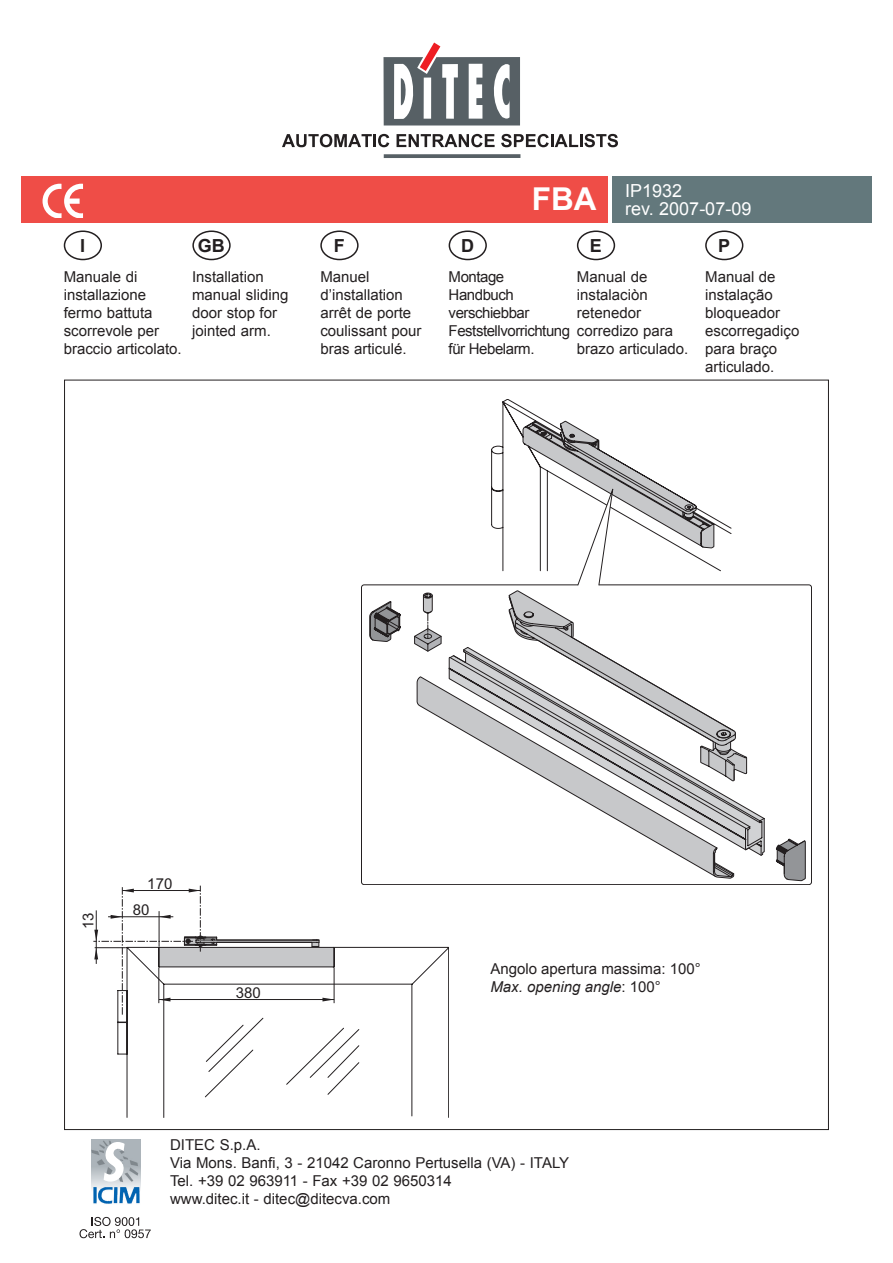
<style>
.page{position:relative;width:893px;height:1263px;background:#fff}
.page>*{position:absolute;margin:0;border:0;box-sizing:border-box;transform-origin:0 0}
.t1{font:18px/17.2px "Arial";color:#fff}
.t2{font:700 18px "Arial";color:#231f20}
.t3{font:15px/18px "Arial";color:#231f20}
.t4{font:15px/18px "Arial";letter-spacing:-.03em;color:#231f20}
.s1{font-weight:700;font-size:31.5px}
.s2{font-style:italic}
</style>
<div class="page">
<div style="left:21px;top:176px;width:587px;height:46px;background:#ef4d47"></div>
<svg style="left:384px;top:154px;width:136px;height:4px"></svg>
<svg style="left:282px;top:134px;width:107px;height:13px"></svg>
<svg style="left:397px;top:134px;width:98px;height:13px"></svg>
<svg style="left:501px;top:134px;width:117px;height:13px"></svg>
<svg style="left:383px;top:43px;width:137px;height:82px"></svg>
<svg style="left:43px;top:184px;width:40px;height:33px"></svg>
<svg style="left:80px;top:1217px;width:71px;height:21px"></svg>
<img style="left:91px;top:1139px;width:49px;height:65px">
<svg style="left:104px;top:1142px;width:21px;height:39px"></svg>
<div style="left:612px;top:176px;width:260px;height:46px;background:#63787c"></div>
<div style="left:64px;top:230px;width:38px;height:30px;border:2px solid #231f20;border-radius:50%"></div>
<div style="left:192px;top:230px;width:39px;height:30px;border:2px solid #231f20;border-radius:50%"></div>
<div style="left:320px;top:230px;width:39px;height:30px;border:2px solid #231f20;border-radius:50%"></div>
<div style="left:449px;top:230px;width:38px;height:30px;border:2px solid #231f20;border-radius:50%"></div>
<div style="left:577px;top:230px;width:38px;height:30px;border:2px solid #231f20;border-radius:50%"></div>
<div style="left:705px;top:230px;width:38px;height:30px;border:2px solid #231f20;border-radius:50%"></div>
<svg style="left:786px;top:840px;width:20px;height:41px"></svg>
<svg style="left:369px;top:614px;width:1px;height:24px"></svg>
<svg style="left:491px;top:399px;width:256px;height:194px"></svg>
<svg style="left:370px;top:593px;width:435px;height:286px"></svg>
<svg style="left:509px;top:595px;width:252px;height:252px"></svg>
<div style="left:361px;top:585px;width:450px;height:300px;border:1px solid #231f20;border-radius:3px"></div>
<svg style="left:523px;top:421px;width:191px;height:164px"></svg>
<svg style="left:126px;top:946px;width:323px;height:172px"></svg>
<svg style="left:93px;top:886px;width:266px;height:211px"></svg>
<hr style="left:108px;top:916px;width:65px;height:1px;background:#231f20">
<hr style="left:95px;top:947px;width:31px;height:1px;background:#231f20">
<hr style="left:159px;top:968px;width:1px;height:35px;background:#231f20">
<hr style="left:334px;top:968px;width:1px;height:35px;background:#231f20">
<p class="t1" style="left:625px;top:182px;width:128px;text-indent:-93px"><span class="s1">FBA</span> IP1932<br>rev. 2007-07-09</p>
<p class="t2" style="left:80px;top:234px;width:7px">I</p>
<p class="t2" style="left:198px;top:234px;width:28px">GB</p>
<p class="t2" style="left:334px;top:234px;width:12px">F</p>
<p class="t2" style="left:461px;top:234px;width:14px">D</p>
<p class="t2" style="left:590px;top:234px;width:14px">E</p>
<p class="t2" style="left:718px;top:234px;width:14px">P</p>
<p class="t3" style="left:192px;top:267px;width:98px">Installation manual sliding door stop for jointed arm.</p>
<p class="t3" style="left:320px;top:267px;width:103px">Manuel d’installation arrêt de porte coulissant pour bras articulé.</p>
<p class="t4" style="left:449px;top:267px;width:123px">Montage<br>Handbuch verschiebbar<br>Feststellvorrichtung für Hebelarm.</p>
<p class="t3" style="left:577px;top:267px;width:113px">Manual de instalaciòn retenedor corredizo para brazo articulado.</p>
<p class="t3" style="left:705px;top:267px;width:96px">Manual de instalação bloqueador escorregadiço para braço articulado.</p>
<p class="t3" style="left:64px;top:267px;width:119px">Manuale di installazione fermo battuta scorrevole per braccio articolato.</p>
<p class="t3" style="left:80px;top:929px;width:18px;rotate:-90deg">13</p>
<p class="t3" style="left:133px;top:871px;width:41px;line-height:26px;text-indent:15px">170<br>80</p>
<p class="t3" style="left:236px;top:984px;width:27px">380</p>
<p class="t3" style="left:490px;top:959px;width:212px">Angolo apertura massima: 100°<br><span class="s2">Max. opening angle</span>: 100°</p>
<p class="t3" style="left:170px;top:1136px;width:401px">DITEC S.p.A.<br>Via Mons. Banfi, 3 - 21042 Caronno Pertusella (VA) - ITALY Tel. +39 02 963911 - Fax +39 02 9650314<br>www.ditec.it - ditec@ditecva.com</p>
</div>
